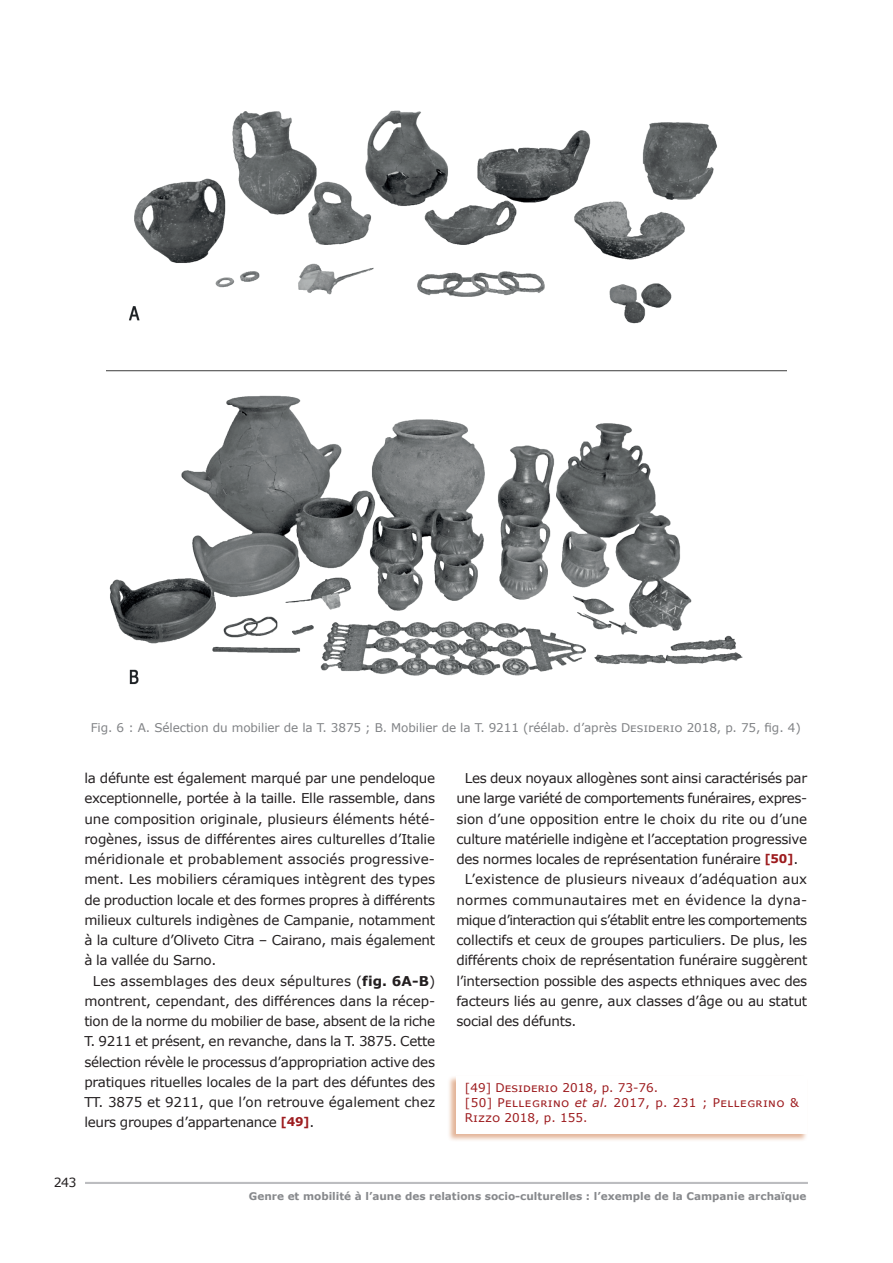
<style>
.page{position:relative;width:893px;height:1263px;background:#fff}
.page>*{position:absolute;margin:0;border:0;box-sizing:border-box;transform-origin:0 0}
.t1{font:13.5px/20.2px "Verdana";letter-spacing:-.02em;color:#231f20;text-align:justify}
.t2{font:13.5px "Verdana";letter-spacing:.005em;color:#231f20}
.t3{font:13.5px "Verdana";letter-spacing:-.045em;color:#231f20}
.t4{font:12.6px "Verdana";color:#231f20}
.t5{font:12px "Verdana";letter-spacing:-.005em;color:#808285}
.t6{font:12px/15px "Verdana";letter-spacing:.01em;color:#9d1b1e}
.t7{font:700 10.5px "Verdana";color:#87898c}
.s1{font-weight:700}
.s2{font-weight:700;font-size:12px;color:#9d1b1e}
.s3{font-style:italic}
</style>
<div class="page">
<hr style="left:85px;top:1182px;width:723px;height:2px;background:#bcbdc0">
<div style="left:447px;top:1075px;width:361px;height:67px;background:#c86c33;opacity:.5"></div>
<div style="left:456px;top:1076px;width:351px;height:57px;background:#fff"></div>
<img style="left:106px;top:110px;width:681px;height:575px">
<p class="t5" style="left:91px;top:719px;width:711px">Fig. 6 : A. Sélection du mobilier de la T. 3875 ; B. Mobilier de la T. 9211 (réélab. d’après Desiderio 2018, p. 75, fig. 4)</p>
<p class="t1" style="left:84px;top:768px;width:352px">la défunte est également marqué par une pendeloque exceptionnelle, portée à la taille. Elle rassemble, dans une composition originale, plusieurs éléments hété&shy;rogènes, issus de différentes aires culturelles d’Italie méridionale et probablement associés progressive&shy;ment. Les mobiliers céramiques intègrent des types de production locale et des formes propres à différents milieux culturels indigènes de Campanie, notamment à la culture d’Oliveto Citra – Cairano, mais également à la vallée du Sarno.</p>
<p class="t1" style="left:84px;top:970px;width:352px;text-indent:9px">Les assemblages des deux sépultures (<span class="s1">fig. 6A-B</span>) montrent, cependant, des différences dans la récep&shy;tion de la norme du mobilier de base, absent de la riche T. 9211 et présent, en revanche, dans la T. 3875. Cette sélection révèle le processus d’appropriation active des pratiques rituelles locales de la part des défuntes des TT. 3875 et 9211, que l’on retrouve également chez leurs groupes d’appartenance <span class="s2">[49]</span>.</p>
<p class="t1" style="left:465px;top:768px;width:344px">Les deux noyaux allogènes sont ainsi caractérisés par</p>
<p class="t1" style="left:456px;top:788px;width:352px">une large variété de comportements funéraires, expres-</p>
<p class="t1" style="left:456px;top:808px;width:352px">sion d’une opposition entre le choix du rite ou d’une</p>
<p class="t1" style="left:456px;top:829px;width:352px">culture matérielle indigène et l’acceptation progressive</p>
<p class="t1" style="left:456px;top:849px;width:343px">des normes locales de représentation funéraire <span class="s2">[50]</span>.</p>
<p class="t2" style="left:465px;top:870px;width:344px">L’existence de plusieurs niveaux d’adéquation aux</p>
<p class="t2" style="left:456px;top:890px;width:352px">normes communautaires met en évidence la dyna-</p>
<p class="t3" style="left:456px;top:911px;width:352px">mique d’interaction qui s’établit entre les comportements</p>
<p class="t1" style="left:456px;top:930px;width:352px">collectifs et ceux de groupes particuliers. De plus, les</p>
<p class="t1" style="left:456px;top:950px;width:352px">différents choix de représentation funéraire suggèrent</p>
<p class="t1" style="left:456px;top:970px;width:352px">l’intersection possible des aspects ethniques avec des</p>
<p class="t1" style="left:456px;top:991px;width:352px">facteurs liés au genre, aux classes d’âge ou au statut</p>
<p class="t1" style="left:456px;top:1011px;width:122px">social des défunts.</p>
<p class="t6" style="left:465px;top:1080px;width:335px">[49] Desiderio 2018, p. 73-76.<br>[50] Pellegrino <span class="s3">et al.</span> 2017, p. 231 ; Pellegrino &amp;<br>Rizzo 2018, p. 155.</p>
<p class="t4" style="left:54px;top:1173px;width:24px">243</p>
<p class="t7" style="left:249px;top:1189px;width:559px">Genre et mobilité à l’aune des relations socio-culturelles : l’exemple de la Campanie archaïque</p>
</div>
